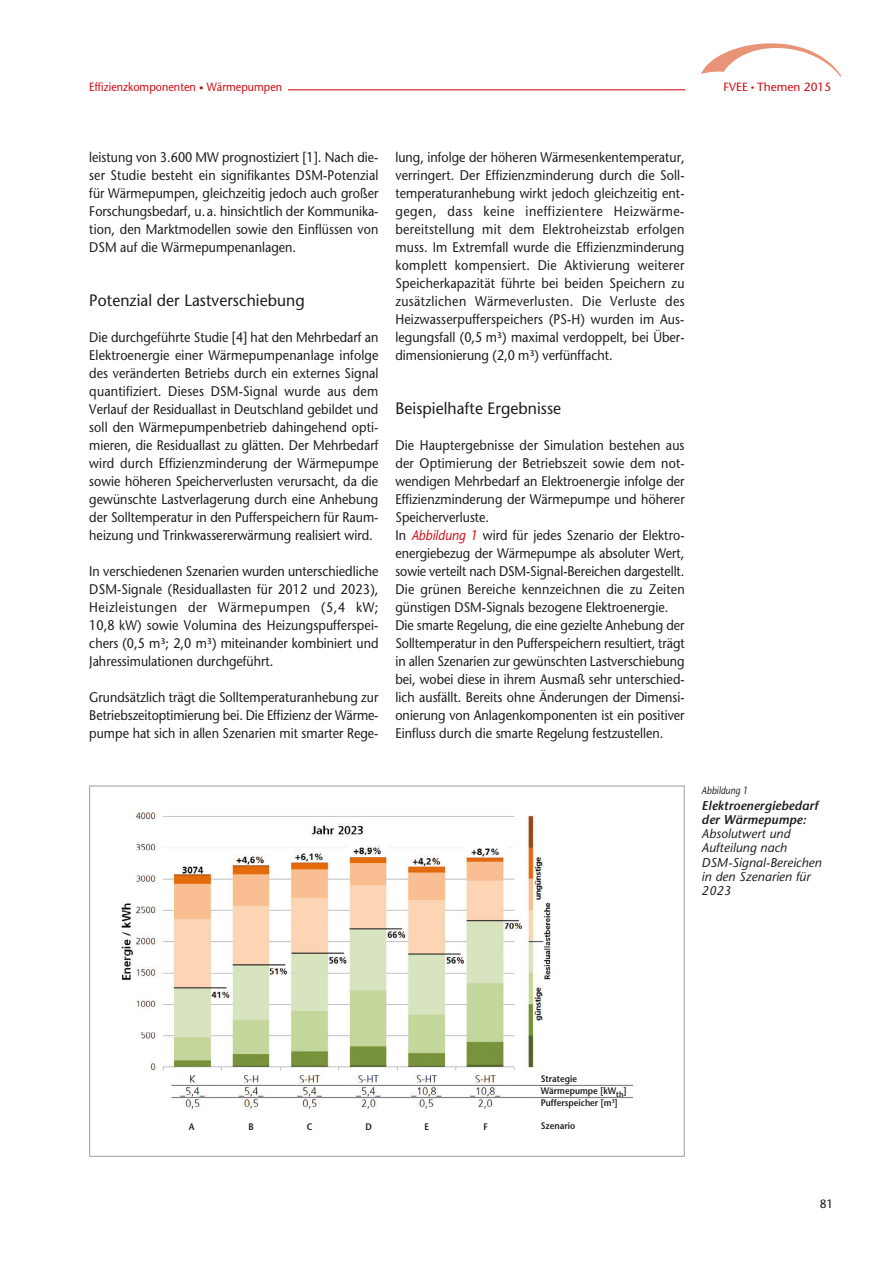
<style>
.page{position:relative;width:893px;height:1263px;background:#fff}
.page>*{position:absolute;margin:0;border:0;box-sizing:border-box;transform-origin:0 0}
._07_Ü2{font:16.5px "Stone Sans";letter-spacing:.005em;color:#1d1d1b;scale:.95 1}
._01_Fließtext{font:13.95px/18px "Stone Sans";color:#1d1d1b;text-align:justify;scale:.9 1}
._04_Kontakte{font:italic 12.75px/14.2px "Stone Sans";letter-spacing:.005em;color:#1d1d1b}
._04_Kontakte-2{font:italic 600 12.75px/14.2px "Stone Sans";letter-spacing:.005em;color:#1d1d1b}
.t1{font:12px "Stone Sans";letter-spacing:.005em;color:#d20a11;scale:.9 1}
.t2{font:12px "Stone Sans";color:#1d1d1b}
.t3{font:11.85px "Stone Sans 15";color:#d20a11}
._05_Kontakte_klein{font:italic 10.5px "Stone Sans";letter-spacing:.005em;color:#1d1d1b;scale:.85 1}
._01_Fließtext-2{font:600 9.45px "Stone Sans";color:#1d1d1b;scale:.9 1}
.s1{font-size:9px}
.s2{font-family:"Stone Sans";font-weight:700;font-size:6.9px}
.s3{font-style:italic;color:#d20a11}
</style>
<div class="page">
<img style="left:701px;top:43px;width:140px;height:34px">
<hr style="left:99px;top:89px;width:586px;height:1px;background:#d20a11">
<div style="left:85px;top:71px;width:203px;height:30px;background:#fff"></div>
<img style="left:121px;top:812px;width:511px;height:299px">
<p class="t1" style="left:89px;top:80px;width:216px">Effizienzkomponenten <span class="s1">•</span> Wärmepumpen</p>
<p class="t3" style="left:723px;top:79px;width:109px">FVEE <span class="s2">•</span> Themen 2015</p>
<p class="_01_Fließtext" style="left:89px;top:148px;width:323px">leistung von 3.600 MW prognostiziert [1]. Nach die&shy;ser Studie besteht ein signifikantes DSM-Potenzial für Wärmepumpen, gleichzeitig jedoch auch großer Forschungsbedarf, u.a. hinsichtlich der Kommunika&shy;tion, den Marktmodellen sowie den Einflüssen von DSM auf die Wärmepumpenanlagen.</p>
<p class="_07_Ü2" style="left:89px;top:290px;width:228px">Potenzial der Lastverschiebung</p>
<p class="_01_Fließtext" style="left:89px;top:328px;width:323px">Die durchgeführte Studie [4] hat den Mehrbedarf an Elektroenergie einer Wärmepumpenanlage infolge des veränderten Betriebs durch ein externes Signal quantifiziert. Dieses DSM-Signal wurde aus dem Verlauf der Residuallast in Deutschland gebildet und soll den Wärmepumpenbetrieb dahingehend opti&shy;mieren, die Residuallast zu glätten. Der Mehrbedarf wird durch Effizienzminderung der Wärmepumpe sowie höheren Speicherverlusten verursacht, da die gewünschte Lastverlagerung durch eine Anhebung der Solltemperatur in den Pufferspeichern für Raum&shy;heizung und Trinkwassererwärmung realisiert wird.</p>
<p class="_01_Fließtext" style="left:89px;top:562px;width:323px">In verschiedenen Szenarien wurden unterschiedliche DSM-Signale (Residuallasten für 2012 und 2023), Heizleistungen der Wärmepumpen (5,4 kW; 10,8 kW) sowie Volumina des Heizungspufferspei&shy;chers (0,5 m³; 2,0 m³) miteinander kombiniert und Jahressimulationen durchgeführt.</p>
<p class="_01_Fließtext" style="left:89px;top:688px;width:323px">Grundsätzlich trägt die Solltemperaturanhebung zur Betriebszeitoptimierung bei. Die Effizienz der Wärme&shy;pumpe hat sich in allen Szenarien mit smarter Rege-</p>
<p class="_01_Fließtext" style="left:395px;top:148px;width:323px">lung, infolge der höheren Wärmesenkentemperatur, verringert. Der Effizienzminderung durch die Soll&shy;temperaturanhebung wirkt jedoch gleichzeitig ent&shy;gegen, dass keine ineffizientere Heizwärme&shy;bereitstellung mit dem Elektroheizstab erfolgen muss. Im Extremfall wurde die Effizienzminderung komplett kompensiert. Die Aktivierung weiterer Speicherkapazität führte bei beiden Speichern zu zusätzlichen Wärmeverlusten. Die Verluste des Heizwasserpufferspeichers (PS-H) wurden im Aus&shy;legungsfall (0,5 m³) maximal verdoppelt, bei Über&shy;dimensionierung (2,0 m³) verfünffacht.</p>
<p class="_07_Ü2" style="left:395px;top:398px;width:176px">Beispielhafte Ergebnisse</p>
<p class="_01_Fließtext" style="left:395px;top:436px;width:323px">Die Hauptergebnisse der Simulation bestehen aus der Optimierung der Betriebszeit sowie dem not&shy;wendigen Mehrbedarf an Elektroenergie infolge der Effizienzminderung der Wärmepumpe und höherer Speicherverluste.</p>
<p class="_01_Fließtext" style="left:395px;top:526px;width:323px">In <span class="s3">Abbildung 1</span> wird für jedes Szenario der Elektro&shy;energiebezug der Wärmepumpe als absoluter Wert, sowie verteilt nach DSM-Signal-Bereichen dargestellt.</p>
<p class="_01_Fließtext" style="left:395px;top:580px;width:323px">Die grünen Bereiche kennzeichnen die zu Zeiten günstigen DSM-Signals bezogene Elektroenergie.</p>
<p class="_01_Fließtext" style="left:395px;top:616px;width:323px">Die smarte Regelung, die eine gezielte Anhebung der Solltemperatur in den Pufferspeichern resultiert, trägt in allen Szenarien zur gewünschten Lastverschiebung bei, wobei diese in ihrem Ausmaß sehr unterschied&shy;lich ausfällt. Bereits ohne Änderungen der Dimensi&shy;onierung von Anlagenkomponenten ist ein positiver Einfluss durch die smarte Regelung festzustellen.</p>
<p class="_05_Kontakte_klein" style="left:702px;top:784px;width:56px">Abbildung 1</p>
<p class="_04_Kontakte-2" style="left:702px;top:798px;width:118px">Elektroenergiebedarf der Wärmepumpe:</p>
<p class="_04_Kontakte" style="left:702px;top:826px;width:122px">Absolutwert und<br>Aufteilung nach<br>DSM-Signal-Bereichen in den Szenarien für<br>2023</p>
<p class="_01_Fließtext-2" style="left:541px;top:1073px;width:42px">Strategie</p>
<p class="_01_Fließtext-2" style="left:541px;top:1085px;width:97px">Wärmepumpe [kW<sub>th</sub>]</p>
<p class="_01_Fließtext-2" style="left:541px;top:1097px;width:87px">Pufferspeicher [m<sup>3</sup>]</p>
<p class="_01_Fließtext-2" style="left:189px;top:1121px;width:8px">A</p>
<p class="_01_Fließtext-2" style="left:249px;top:1121px;width:7px">B</p>
<p class="_01_Fließtext-2" style="left:307px;top:1121px;width:8px">C</p>
<p class="_01_Fließtext-2" style="left:366px;top:1121px;width:9px">D</p>
<p class="_01_Fließtext-2" style="left:425px;top:1121px;width:7px">E</p>
<p class="_01_Fließtext-2" style="left:484px;top:1121px;width:6px">F</p>
<p class="_01_Fließtext-2" style="left:541px;top:1120px;width:40px">Szenario</p>
<p class="t2" style="left:820px;top:1197px;width:15px">81</p>
</div>
